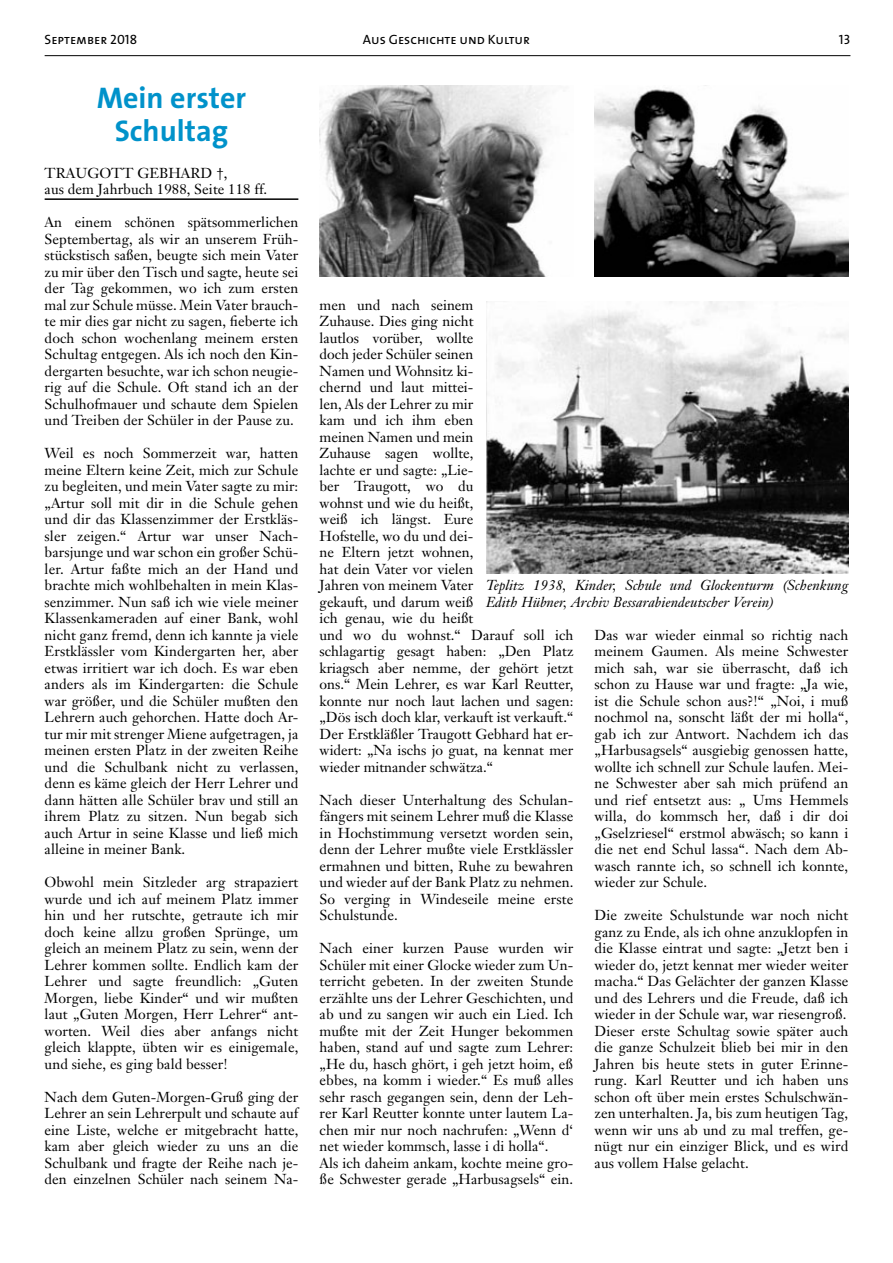
<style>
.page{position:relative;width:893px;height:1263px;background:#fff}
.page>*{position:absolute;margin:0;border:0;box-sizing:border-box;transform-origin:0 0}
.t1{font:700 30px/33px "The Sans B7";color:#0092ca;text-align:center}
.t2{font:14.25px/16.5px "Janson Text";letter-spacing:.005em;color:#000;text-align:justify}
.t3{font:italic 14.25px/16.5px "Janson Text";letter-spacing:.005em;color:#000}
.t4{font:13.5px "The Sans Caps";color:#000}
</style>
<div class="page">
<hr style="left:45px;top:55px;width:805px;height:1px;background:#000">
<hr style="left:45px;top:198px;width:253px;height:2px;background:#000">
<img style="left:320px;top:85px;width:230px;height:192px">
<img style="left:595px;top:85px;width:253px;height:192px">
<img style="left:486px;top:302px;width:362px;height:272px">
<p class="t4" style="left:45px;top:28px;width:94px">September 2018</p>
<p class="t4" style="left:363px;top:28px;width:169px">Aus Geschichte und Kultur</p>
<p class="t4" style="left:839px;top:28px;width:13px">13</p>
<h1 class="t1" style="left:97px;top:82px;width:151px">Mein erster<br>Schultag</h1>
<p class="t2" style="left:45px;top:164px;width:24px">Traugott</p>
<p class="t2" style="left:137px;top:164px;width:24px">Gebhard</p>
<p class="t2" style="left:45px;top:164px;width:224px;text-indent:172px">†,<br>aus dem Jahrbuch 1988, Seite 118 ff.</p>
<p class="t2" style="left:45px;top:214px;width:255px">An einem schönen spätsommerlichen Septembertag, als wir an unserem Früh&shy;stückstisch saßen, beugte sich mein Vater zu mir über den Tisch und sagte, heute sei der Tag gekommen, wo ich zum ersten mal zur Schule müsse. Mein Vater brauch&shy;te mir dies gar nicht zu sagen, fieberte ich doch schon wochenlang meinem ersten Schultag entgegen. Als ich noch den Kin&shy;dergarten besuchte, war ich schon neugie&shy;rig auf die Schule. Oft stand ich an der Schulhofmauer und schaute dem Spielen und Treiben der Schüler in der Pause zu.</p>
<p class="t2" style="left:45px;top:445px;width:255px">Weil es noch Sommerzeit war, hatten meine Eltern keine Zeit, mich zur Schule zu begleiten, und mein Vater sagte zu mir: „Artur soll mit dir in die Schule gehen und dir das Klassenzimmer der Erstkläs&shy;sler zeigen.“ Artur war unser Nach&shy;barsjunge und war schon ein großer Schü&shy;ler. Artur faßte mich an der Hand und brachte mich wohlbehalten in mein Klas&shy;senzimmer. Nun saß ich wie viele meiner Klassenkameraden auf einer Bank, wohl nicht ganz fremd, denn ich kannte ja viele Erstklässler vom Kindergarten her, aber etwas irritiert war ich doch. Es war eben anders als im Kindergarten: die Schule war größer, und die Schüler mußten den Lehrern auch gehorchen. Hatte doch Ar&shy;tur mir mit strenger Miene aufgetragen, ja meinen ersten Platz in der zweiten Reihe und die Schulbank nicht zu verlassen, denn es käme gleich der Herr Lehrer und dann hätten alle Schüler brav und still an ihrem Platz zu sitzen. Nun begab sich auch Artur in seine Klasse und ließ mich alleine in meiner Bank.</p>
<p class="t2" style="left:45px;top:874px;width:255px">Obwohl mein Sitzleder arg strapaziert wurde und ich auf meinem Platz immer hin und her rutschte, getraute ich mir doch keine allzu großen Sprünge, um gleich an meinem Platz zu sein, wenn der Lehrer kommen sollte. Endlich kam der Lehrer und sagte freundlich: „Guten Morgen, liebe Kinder“ und wir mußten laut „Guten Morgen, Herr Lehrer“ ant&shy;worten. Weil dies aber anfangs nicht gleich klappte, übten wir es einigemale, und siehe, es ging bald besser!</p>
<p class="t2" style="left:45px;top:1088px;width:255px">Nach dem Guten-Morgen-Gruß ging der Lehrer an sein Lehrerpult und schaute auf eine Liste, welche er mitgebracht hatte, kam aber gleich wieder zu uns an die Schulbank und fragte der Reihe nach je&shy;den einzelnen Schüler nach seinem Na-</p>
<p class="t2" style="left:320px;top:296px;width:255px;text-align:left">men und nach seinem<br>Zuhause. Dies ging nicht<br>lautlos vorüber, wollte<br>doch jeder Schüler seinen<br>Namen und Wohnsitz ki-<br>chernd und laut mittei-<br>len, Als der Lehrer zu mir<br>kam und ich ihm eben<br>meinen Namen und mein<br>Zuhause sagen wollte,<br>lachte er und sagte: „Lie-<br>ber Traugott, wo du<br>wohnst und wie du heißt,<br>weiß ich längst. Eure<br>Hofstelle, wo du und dei-<br>ne Eltern jetzt wohnen,<br>hat dein Vater vor vielen<br>Jahren von meinem Vater<br>gekauft, und darum weiß<br>ich genau, wie du heißt<br>und wo du wohnst.“ Darauf soll ich schlagartig gesagt haben: „Den Platz kriagsch aber nemme, der gehört jetzt ons.“ Mein Lehrer, es war Karl Reutter, konnte nur noch laut lachen und sagen: „Dös isch doch klar, verkauft ist verkauft.“<br>Der Erstkläßler Traugott Gebhard hat er&shy;widert: „Na ischs jo guat, na kennat mer wieder mitnander schwätza.“</p>
<p class="t2" style="left:320px;top:791px;width:255px">Nach dieser Unterhaltung des Schulan&shy;fängers mit seinem Lehrer muß die Klasse in Hochstimmung versetzt worden sein, denn der Lehrer mußte viele Erstklässler ermahnen und bitten, Ruhe zu bewahren und wieder auf der Bank Platz zu nehmen.<br>So verging in Windeseile meine erste Schulstunde.</p>
<p class="t2" style="left:320px;top:940px;width:255px;text-align:left">Nach einer kurzen Pause wurden wir Schüler mit einer Glocke wieder zum Un&shy;terricht gebeten. In der zweiten Stunde erzählte uns der Lehrer Geschichten, und ab und zu sangen wir auch ein Lied. Ich mußte mit der Zeit Hunger bekommen haben, stand auf und sagte zum Lehrer: „He du, hasch ghört, i geh jetzt hoim, eß ebbes, na komm i wieder.“ Es muß alles sehr rasch gegangen sein, denn der Leh&shy;rer Karl Reutter konnte unter lautem La&shy;chen mir nur noch nachrufen: „Wenn d‘ net wieder kommsch, lasse i di holla“.<br>Als ich daheim ankam, kochte meine gro&shy;ße Schwester gerade „Harbusagsels“ ein.</p>
<p class="t3" style="left:486px;top:577px;width:364px">Teplitz 1938, Kinder, Schule und Glockenturm (Schenkung<br>Edith Hübner, Archiv Bessarabiendeutscher Verein)</p>
<p class="t2" style="left:595px;top:626px;width:255px">Das war wieder einmal so richtig nach meinem Gaumen. Als meine Schwester mich sah, war sie überrascht, daß ich schon zu Hause war und fragte: „Ja wie, ist die Schule schon aus?!“ „Noi, i muß nochmol na, sonscht läßt der mi holla“, gab ich zur Antwort. Nachdem ich das „Harbusagsels“ ausgiebig genossen hatte, wollte ich schnell zur Schule laufen. Mei&shy;ne Schwester aber sah mich prüfend an und rief entsetzt aus: „ Ums Hemmels willa, do kommsch her, daß i dir doi „Gselzriesel“ erstmol abwäsch; so kann i die net end Schul lassa“. Nach dem Ab&shy;wasch rannte ich, so schnell ich konnte, wieder zur Schule.</p>
<p class="t2" style="left:595px;top:907px;width:255px;text-align:left">Die zweite Schulstunde war noch nicht ganz zu Ende, als ich ohne anzuklopfen in die Klasse eintrat und sagte: „Jetzt ben i wieder do, jetzt kennat mer wieder weiter macha.“ Das Gelächter der ganzen Klasse und des Lehrers und die Freude, daß ich wieder in der Schule war, war riesengroß.<br>Dieser erste Schultag sowie später auch die ganze Schulzeit blieb bei mir in den Jahren bis heute stets in guter Erinne&shy;rung. Karl Reutter und ich haben uns schon oft über mein erstes Schulschwän&shy;zen unterhalten. Ja, bis zum heutigen Tag, wenn wir uns ab und zu mal treffen, ge&shy;nügt nur ein einziger Blick, und es wird aus vollem Halse gelacht.</p>
</div>
